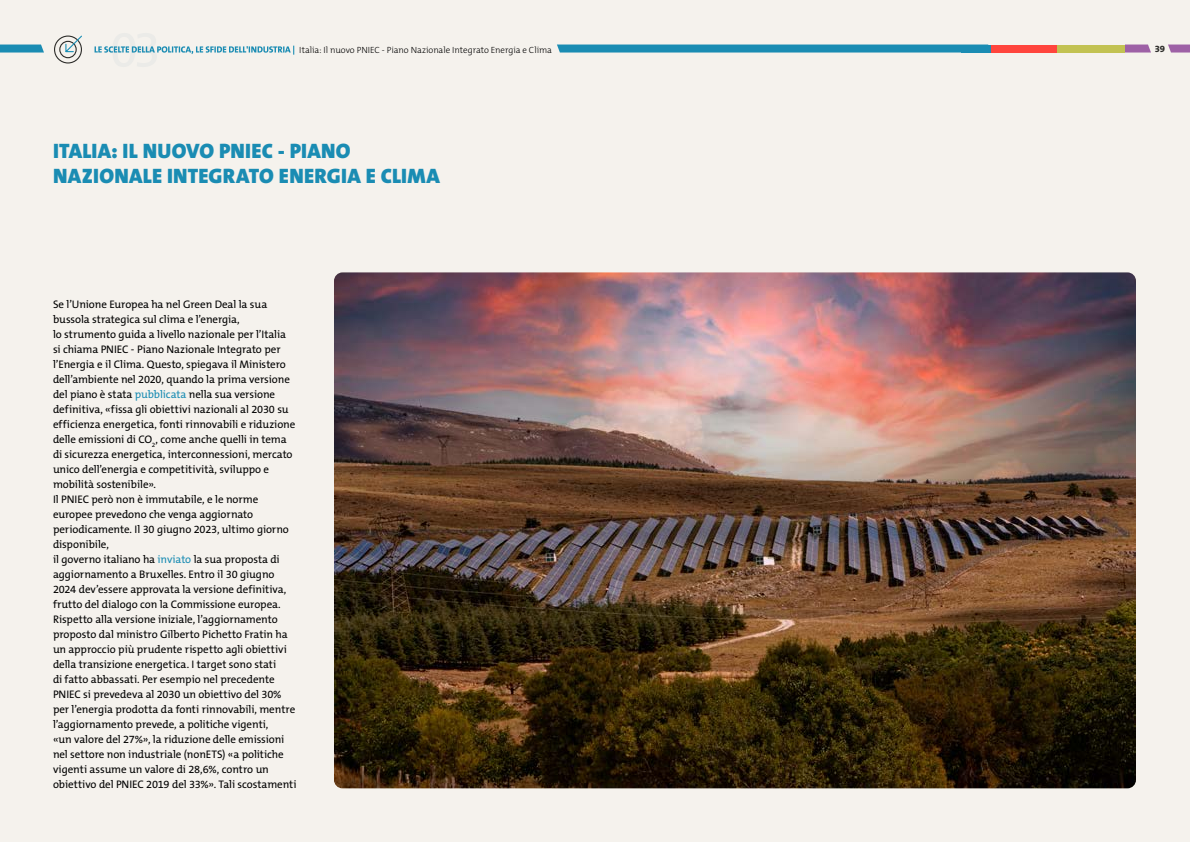
<style>
.page{position:relative;width:1190px;height:842px;background:#f5f2ed}
.page>*{position:absolute;margin:0;border:0;box-sizing:border-box;transform-origin:0 0}
.t1{font:900 21px "The Mix B W9";letter-spacing:.015em;color:#1a8cb3}
.text{font:11px/15px "The Mix B W5 Plain";letter-spacing:-.01em;color:#000}
.t2{font:800 9.5px "The Mix B W8";color:#2e2e2b}
.t3{font:300 9px "The Mix B W3";letter-spacing:-.005em;color:#000}
.s1{color:#1a8cb3}
</style>
<div class="page">
<img style="left:334px;top:272px;width:802px;height:516px">
<svg style="left:1168px;top:45px;width:22px;height:8px"></svg>
<svg style="left:1125px;top:45px;width:26px;height:8px"></svg>
<svg style="left:95px;top:45px;width:199px;height:10px"></svg>
<svg style="left:557px;top:45px;width:404px;height:8px"></svg>
<svg style="left:0;top:45px;width:44px;height:8px"></svg>
<div style="left:990px;top:45px;width:67px;height:8px;background:#ff453d"></div>
<div style="left:1057px;top:45px;width:68px;height:8px;background:#c2c252"></div>
<svg style="left:54px;top:35px;width:28px;height:29px"></svg>
<div style="left:961px;top:45px;width:29px;height:8px;background:#1a8cb3"></div>
<p class="t3" style="left:299px;top:44px;width:254px">Italia: Il nuovo PNIEC - Piano Nazionale Integrato Energia e Clima</p>
<p class="t1" style="left:53px;top:137px;width:299px">ITALIA: IL NUOVO PNIEC - PIANO</p>
<p class="t1" style="left:53px;top:162px;width:388px">NAZIONALE INTEGRATO ENERGIA E CLIMA</p>
<p class="text" style="left:53px;top:297px;width:216px">Se l’Unione Europea ha nel Green Deal la sua bussola strategica sul clima e l’energia,</p>
<p class="text" style="left:53px;top:327px;width:244px">lo strumento guida a livello nazionale per l’Italia si chiama PNIEC - Piano Nazionale Integrato per l’Energia e il Clima. Questo, spiegava il Ministero dell’ambiente nel 2020, quando la prima versione del piano è stata <span class="s1">pubblicata</span> nella sua versione definitiva, «fissa gli obiettivi nazionali al 2030 su efficienza energetica, fonti rinnovabili e riduzione delle emissioni di CO<sub>2</sub>, come anche quelli in tema di sicurezza energetica, interconnessioni, mercato unico dell’energia e competitività, sviluppo e mobilità sostenibile».</p>
<p class="text" style="left:53px;top:492px;width:237px">Il PNIEC però non è immutabile, e le norme europee prevedono che venga aggiornato periodicamente. Il 30 giugno 2023, ultimo giorno disponibile,</p>
<p class="text" style="left:53px;top:552px;width:235px">il governo italiano ha <span class="s1">inviato</span> la sua proposta di aggiornamento a Bruxelles. Entro il 30 giugno 2024 dev’essere approvata la versione definitiva, frutto del dialogo con la Commissione europea.</p>
<p class="text" style="left:53px;top:612px;width:245px">Rispetto alla versione iniziale, l’aggiornamento proposto dal ministro Gilberto Pichetto Fratin ha un approccio più prudente rispetto agli obiettivi della transizione energetica. I target sono stati<br>di fatto abbassati. Per esempio nel precedente PNIEC si prevedeva al 2030 un obiettivo del 30% per l’energia prodotta da fonti rinnovabili, mentre l’aggiornamento prevede, a politiche vigenti,<br>«un valore del 27%», la riduzione delle emissioni nel settore non industriale (nonETS) «a politiche vigenti assume un valore di 28,6%, contro un obiettivo del PNIEC 2019 del 33%». Tali scostamenti</p>
<p class="t2" style="left:1155px;top:43px;width:12px">39</p>
</div>
